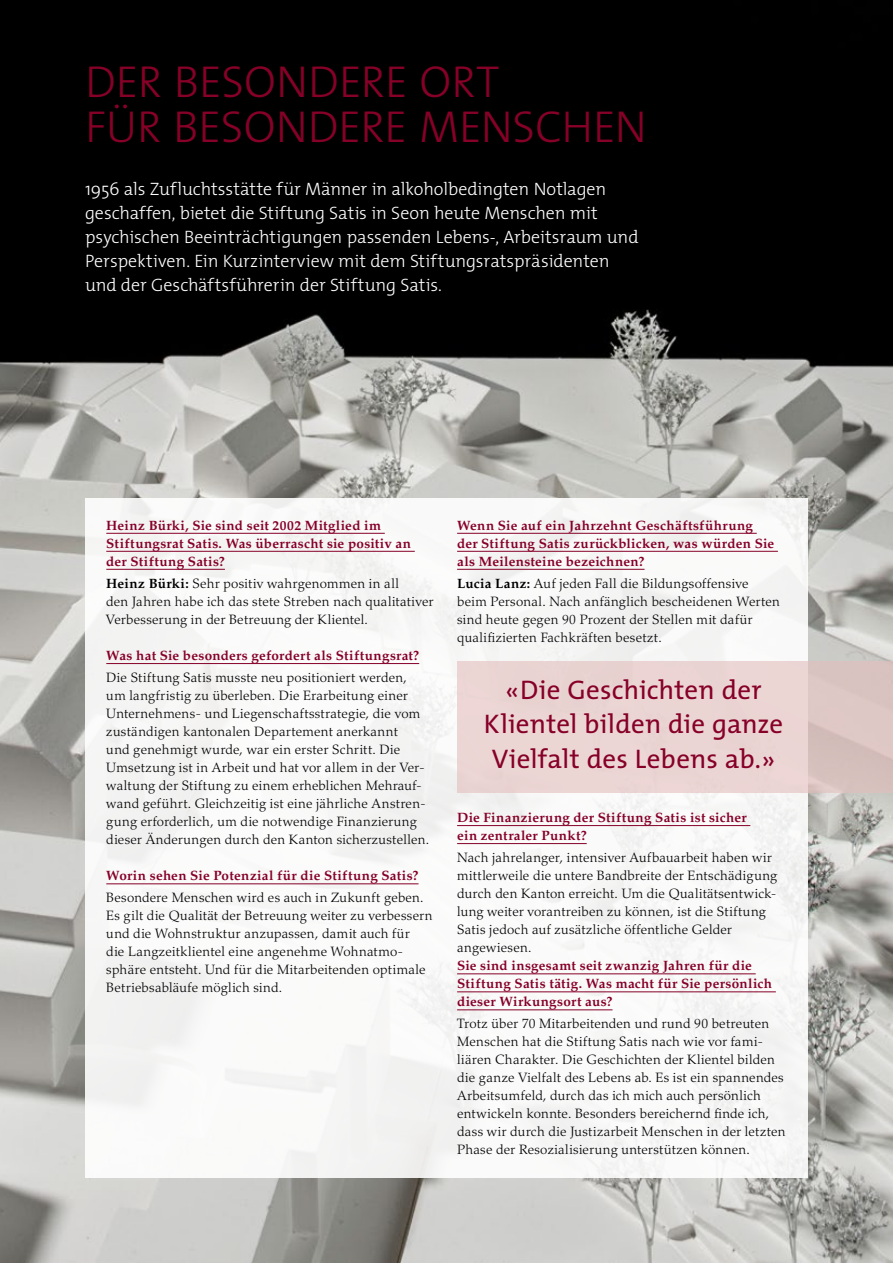
<style>
.page{position:relative;width:893px;height:1263px;background:#fff}
.page>*{position:absolute;margin:0;border:0;box-sizing:border-box;transform-origin:0 0}
.t1{font:300 45px/45px "The Mix";letter-spacing:-.005em;color:#860028}
.t2{font:27px/34.5px "The Mix";letter-spacing:.005em;color:#860028;text-align:center}
.t3{font:300 18px/24px "The Mix";letter-spacing:-.005em;color:#fff}
.t4{font:300 13.5px/18px "Palatino LT Std";letter-spacing:.02em;color:#000}
.t5{font:700 13.5px/18px "Palatino LT Std";letter-spacing:.02em;color:#860028}
.s1{font-weight:700}
</style>
<div class="page">
<img style="left:0;top:0;width:893px;height:1263px">
<div style="left:85px;top:498px;width:723px;height:680px;background:#f9f9f8"></div>
<hr style="left:106px;top:533px;width:279px;height:1px;background:#860028">
<hr style="left:106px;top:551px;width:309px;height:1px;background:#860028">
<hr style="left:106px;top:569px;width:119px;height:1px;background:#860028">
<hr style="left:106px;top:663px;width:313px;height:1px;background:#860028">
<hr style="left:106px;top:883px;width:313px;height:1px;background:#860028">
<hr style="left:457px;top:533px;width:300px;height:1px;background:#860028">
<hr style="left:457px;top:551px;width:321px;height:1px;background:#860028">
<hr style="left:457px;top:569px;width:188px;height:1px;background:#860028">
<hr style="left:457px;top:825px;width:293px;height:1px;background:#860028">
<hr style="left:457px;top:843px;width:130px;height:1px;background:#860028">
<hr style="left:457px;top:973px;width:299px;height:1px;background:#860028">
<hr style="left:457px;top:991px;width:319px;height:1px;background:#860028">
<hr style="left:457px;top:1009px;width:155px;height:1px;background:#860028">
<div style="left:457px;top:661px;width:436px;height:132px;background:linear-gradient(to right,#f0d9d8,#dfc9c7)"></div>
<h1 class="t1" style="left:85px;top:57px;width:563px">DER BESONDERE ORT<br>FÜR BESONDERE MENSCHEN</h1>
<p class="t3" style="left:85px;top:176px;width:555px">1956 als Zufluchtsstätte für Männer in alkoholbedingten Notlagen geschaffen, bietet die Stiftung Satis in Seon heute Menschen mit psychischen Beeinträchtigungen passenden Lebens-, Arbeitsraum und Perspektiven. Ein Kurzinterview mit dem Stiftungsratspräsidenten und der Geschäftsführerin der Stiftung Satis.</p>
<p class="t5" style="left:106px;top:516px;width:306px">Heinz Bürki, Sie sind seit 2002 Mitglied im<br>Stiftungsrat Satis. Was überrascht sie positiv an der Stiftung Satis?</p>
<p class="t4" style="left:106px;top:574px;width:329px"><span class="s1">Heinz Bürki:</span> Sehr positiv wahrgenommen in all<br>den Jahren habe ich das stete Streben nach qualitativer<br>Verbesserung in der Betreuung der Klientel.</p>
<p class="t5" style="left:106px;top:646px;width:314px">Was hat Sie besonders gefordert als Stiftungsrat?</p>
<p class="t4" style="left:106px;top:669px;width:324px">Die Stiftung Satis musste neu positioniert werden, um langfristig zu überleben. Die Erarbeitung einer Unternehmens- und Liegenschaftsstrategie, die vom zuständigen kantonalen Departement anerkannt<br>und genehmigt wurde, war ein erster Schritt. Die Umsetzung ist in Arbeit und hat vor allem in der Ver&shy;waltung der Stiftung zu einem erheblichen Mehrauf&shy;wand geführt. Gleichzeitig ist eine jährliche Anstren&shy;gung erforderlich, um die notwendige Finanzierung dieser Änderungen durch den Kanton sicherzustellen.</p>
<p class="t5" style="left:106px;top:866px;width:314px">Worin sehen Sie Potenzial für die Stiftung Satis?</p>
<p class="t4" style="left:106px;top:889px;width:328px">Besondere Menschen wird es auch in Zukunft geben.<br>Es gilt die Qualität der Betreuung weiter zu verbessern und die Wohnstruktur anzupassen, damit auch für<br>die Langzeitklientel eine angenehme Wohnatmo&shy;sphäre entsteht. Und für die Mitarbeitenden optimale Betriebsabläufe möglich sind.</p>
<p class="t5" style="left:457px;top:516px;width:319px">Wenn Sie auf ein Jahrzehnt Geschäftsführung der Stiftung Satis zurückblicken, was würden Sie als Meilensteine bezeichnen?</p>
<p class="t4" style="left:457px;top:574px;width:324px"><span class="s1">Lucia Lanz:</span> Auf jeden Fall die Bildungsoffensive beim Personal. Nach anfänglich bescheidenen Werten sind heute gegen 90 Prozent der Stellen mit dafür qualifizierten Fachkräften besetzt.</p>
<h2 class="t2" style="left:484px;top:671px;width:301px">«Die Geschichten der<br>Klientel bilden die ganze<br>Vielfalt des Lebens ab.»</h2>
<p class="t5" style="left:457px;top:808px;width:291px">Die Finanzierung der Stiftung Satis ist sicher ein zentraler Punkt?</p>
<p class="t4" style="left:457px;top:849px;width:322px">Nach jahrelanger, intensiver Aufbauarbeit haben wir mittlerweile die untere Bandbreite der Entschädigung durch den Kanton erreicht. Um die Qualitätsentwick&shy;lung weiter vorantreiben zu können, ist die Stiftung Satis jedoch auf zusätzliche öffentliche Gelder angewiesen.</p>
<p class="t5" style="left:457px;top:956px;width:317px">Sie sind insgesamt seit zwanzig Jahren für die<br>Stiftung Satis tätig. Was macht für Sie persönlich dieser Wirkungsort aus?</p>
<p class="t4" style="left:457px;top:1015px;width:330px">Trotz über 70 Mitarbeitenden und rund 90 betreuten Menschen hat die Stiftung Satis nach wie vor fami&shy;liären Charakter. Die Geschichten der Klientel bilden die ganze Vielfalt des Lebens ab. Es ist ein spannendes Arbeitsumfeld, durch das ich mich auch persönlich entwickeln konnte. Besonders bereichernd finde ich, dass wir durch die Justizarbeit Menschen in der letzten Phase der Resozialisierung unterstützen können.</p>
</div>
